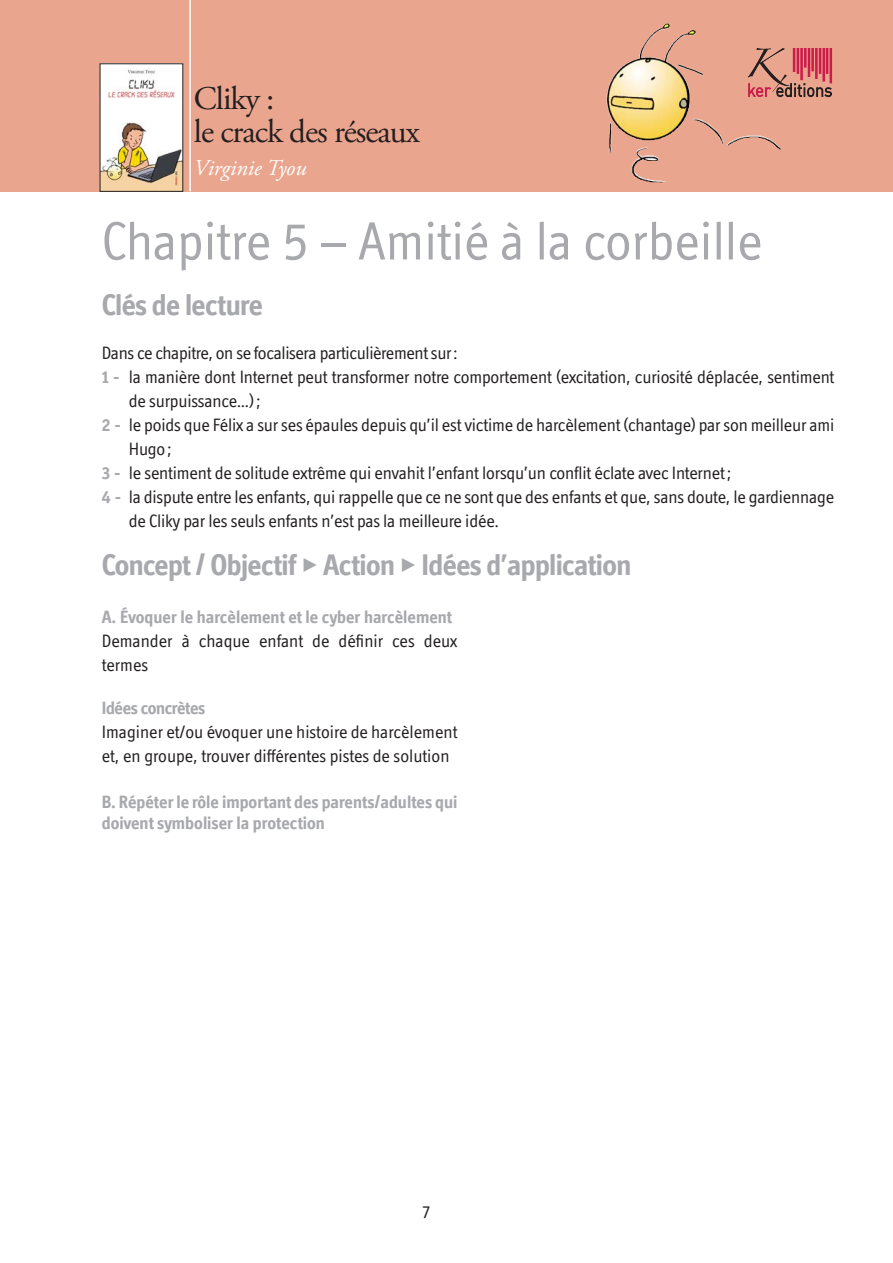
<style>
.page{position:relative;width:893px;height:1263px;background:#fff}
.page>*{position:absolute;margin:0;border:0;box-sizing:border-box;transform-origin:0 0}
.t1{font:54px "Officina Display ITC Std";color:#a8a9ad}
.t2{font:33px/33px "Adobe Garamond Pro";letter-spacing:-.03em;color:#231f20}
.Titre_péda{font:700 30px "Officina Display ITC Std";letter-spacing:-.02em;color:#a8a9ad}
.t3{font:italic 22.5px "Adobe Garamond Pro";color:#fff}
.t4{font:18px/24px "Officina Display ITC Std";letter-spacing:-.01em;color:#231f20}
.Sous-titre_péda{font:700 18px/21.6px "Officina Display ITC Std";color:#a8a9ad}
.Sous-titre_péda-2{font:700 18px "Officina Display ITC Std";letter-spacing:-.02em;color:#a8a9ad}
.t5{font:18px "Officina Sans";color:#231f20}
.s1{font-weight:700;color:#a8a9ad}
</style>
<div class="page">
<div style="left:0;top:0;width:893px;height:191px;background:#eaa58e"></div>
<img style="left:607px;top:23px;width:89px;height:117px">
<img style="left:102px;top:65px;width:79px;height:125px">
<hr style="left:189px;top:0;width:2px;height:191px;background:#fff">
<svg style="left:748px;top:48px;width:84px;height:49px"></svg>
<hr style="left:793px;top:48px;width:2px;height:24px;background:#cc1c4a">
<h2 class="t2" style="left:194px;top:83px;width:228px">Cliky :<br>le crack des réseaux</h2>
<p class="t3" style="left:194px;top:154px;width:114px">Virginie Tyou</p>
<p class="t1" style="left:102px;top:210px;width:662px">Chapitre 5 – Amitié à la corbeille</p>
<p class="Titre_péda" style="left:102px;top:288px;width:163px">Clés de lecture</p>
<p class="t4" style="left:102px;top:340px;width:357px">Dans ce chapitre, on se focalisera particulièrement sur:</p>
<p class="t4" style="left:129px;top:364px;width:707px;text-indent:-27px"><span class="s1">1 -</span> la manière dont Internet peut transformer notre comportement (excitation, curiosité déplacée, sentiment de surpuissance…);</p>
<p class="t4" style="left:129px;top:412px;width:707px;text-indent:-27px"><span class="s1">2 -</span> le poids que Félix a sur ses épaules depuis qu’il est victime de harcèlement (chantage) par son meilleur ami<br>Hugo;</p>
<p class="t4" style="left:102px;top:460px;width:631px"><span class="s1">3 -</span> le sentiment de solitude extrême qui envahit l’enfant lorsqu’un conflit éclate avec Internet;</p>
<p class="t4" style="left:129px;top:484px;width:707px;text-indent:-27px"><span class="s1">4 -</span> la dispute entre les enfants, qui rappelle que ce ne sont que des enfants et que, sans doute, le gardiennage de Cliky par les seuls enfants n’est pas la meilleure idée.</p>
<p class="Titre_péda" style="left:102px;top:547px;width:531px">Concept / Objectif • Action • Idées d’application</p>
<p class="Sous-titre_péda" style="left:102px;top:606px;width:352px">A. Évoquer le harcèlement et le cyber harcèlement</p>
<p class="t4" style="left:102px;top:628px;width:357px">Demander à chaque enfant de définir ces deux termes</p>
<p class="Sous-titre_péda-2" style="left:102px;top:697px;width:105px">Idées concrètes</p>
<p class="t4" style="left:102px;top:720px;width:357px">Imaginer et/ou évoquer une histoire de harcèlement et, en groupe, trouver différentes pistes de solution</p>
<p class="Sous-titre_péda" style="left:102px;top:791px;width:357px">B. Répéter le rôle important des parents/adultes qui doivent symboliser la protection</p>
<p class="t5" style="left:422px;top:1202px;width:10px">7</p>
</div>
